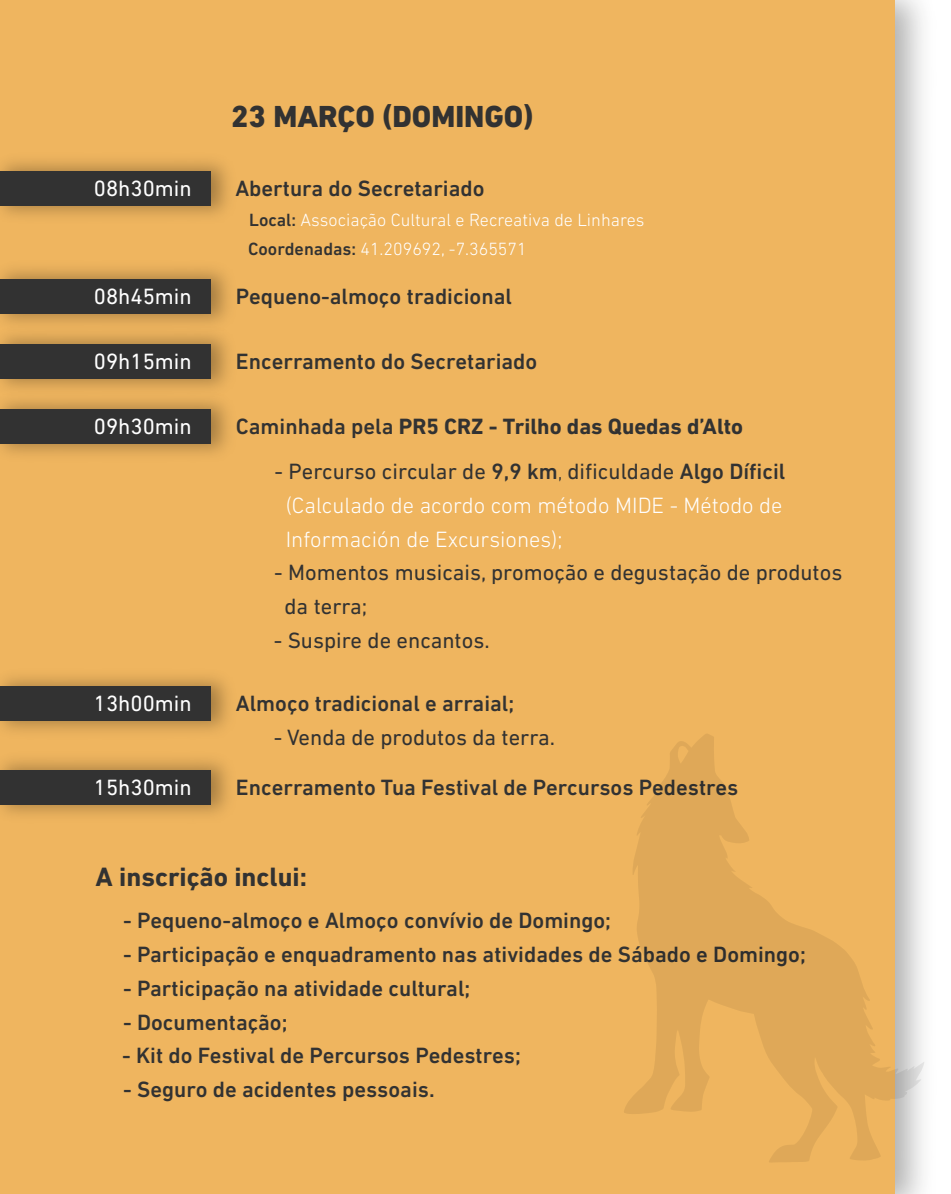
<style>
.page{position:relative;width:951px;height:1194px;background:#fff}
.page>*{position:absolute;margin:0;border:0;box-sizing:border-box;transform-origin:0 0}
.t1{font:800 31.05px "DIN Next LT Pro";color:#323232}
.t2{font:700 27px "DIN Next LT Pro";color:#323232}
.t3{font:500 22.5px "DIN Next LT Pro";color:#323232}
.t4{font:300 22.5px/33.8px "DIN Next LT Pro";color:#fff}
.t5{font:22.5px/33.8px "DIN Next LT Pro";color:#323232}
.t6{font:22.5px "DIN Next LT Pro";color:#fff}
.t7{font:700 22.5px "DIN Next LT Pro";color:#323232}
.t8{font:300 18px/29.2px "DIN Next LT Pro";color:#fff}
.s1{font-weight:500;color:#323232}
.s2{font-weight:500}
.s3{font-weight:400;color:#323232}
.s4{color:#323232}
</style>
<div class="page">
<img style="left:894px;top:0;width:31px;height:1193px">
<div style="left:0;top:0;width:894px;height:1193px;background:#efb55f"></div>
<img style="left:0;top:160px;width:228px;height:56px">
<div style="left:0;top:171px;width:210px;height:35px;background:#323232"></div>
<img style="left:0;top:340px;width:228px;height:45px">
<div style="left:0;top:344px;width:210px;height:35px;background:#323232"></div>
<img style="left:0;top:268px;width:228px;height:72px">
<div style="left:0;top:279px;width:210px;height:35px;background:#323232"></div>
<img style="left:0;top:385px;width:228px;height:69px">
<div style="left:0;top:409px;width:210px;height:35px;background:#323232"></div>
<img style="left:0;top:676px;width:228px;height:55px">
<div style="left:0;top:686px;width:210px;height:35px;background:#323232"></div>
<img style="left:0;top:759px;width:228px;height:56px">
<div style="left:0;top:770px;width:210px;height:35px;background:#323232"></div>
<svg style="left:624px;top:733px;width:300px;height:429px"></svg>
<p class="t6" style="left:94px;top:179px;width:99px">08h30min</p>
<h1 class="t1" style="left:231px;top:99px;width:304px">23 MARÇO (DOMINGO)</h1>
<p class="t3" style="left:235px;top:176px;width:250px">Abertura do Secretariado</p>
<p class="t8" style="left:248px;top:206px;width:397px"><span class="s1">Local:</span> Associação Cultural e Recreativa de Linhares<br><span class="s1">Coordenadas:</span> 41.209692, -7.365571</p>
<p class="t6" style="left:106px;top:287px;width:50px">9 30</p>
<p class="t6" style="left:94px;top:287px;width:99px">08h45min</p>
<p class="t3" style="left:236px;top:283px;width:277px">Pequeno-almoço tradicional</p>
<p class="t6" style="left:130px;top:352px;width:26px">30</p>
<p class="t3" style="left:236px;top:348px;width:303px">Encerramento do Secretariado</p>
<p class="t6" style="left:94px;top:352px;width:99px">09h15min</p>
<p class="t6" style="left:94px;top:417px;width:99px">09h30min</p>
<p class="t7" style="left:236px;top:414px;width:508px"><span class="s2">Caminhada pela</span> PR5 CRZ - Trilho das Quedas d’Alto</p>
<p class="t4" style="left:286px;top:456px;width:501px;text-indent:-11px"><span class="s3">- Percurso circular de</span> <span class="s1">9,9 km</span><span class="s4">,</span> <span class="s3">dificuldade</span> <span class="s1">Algo Díficil </span>(Calculado de acordo com método MIDE - Método de<br>Información de Excursiones);</p>
<p class="t5" style="left:284px;top:557px;width:559px;text-indent:-10px">- Momentos musicais, promoção e degustação de produtos da terra;</p>
<p class="t5" style="left:274px;top:625px;width:217px">- Suspire de encantos.</p>
<p class="t6" style="left:94px;top:694px;width:50px">09 3</p>
<p class="t3" style="left:236px;top:690px;width:280px">Almoço tradicional e arraial;</p>
<p class="t5" style="left:273px;top:722px;width:283px">- Venda de produtos da terra.</p>
<p class="t6" style="left:94px;top:694px;width:99px">13h00min</p>
<p class="t6" style="left:94px;top:778px;width:99px">15h30min</p>
<p class="t3" style="left:236px;top:774px;width:504px">Encerramento Tua Festival de Percursos Pedestres</p>
<p class="t2" style="left:95px;top:861px;width:213px">A inscrição inclui:</p>
<p class="t3" style="left:123px;top:907px;width:489px">- Pequeno-almoço e Almoço convívio de Domingo;</p>
<p class="t3" style="left:123px;top:941px;width:684px">- Participação e enquadramento nas atividades de Sábado e Domingo;</p>
<p class="t3" style="left:123px;top:975px;width:348px">- Participação na atividade cultural;</p>
<p class="t3" style="left:123px;top:1008px;width:166px">- Documentação;</p>
<p class="t3" style="left:122px;top:1042px;width:400px">- Kit do Festival de Percursos Pedestres;</p>
<p class="t3" style="left:123px;top:1076px;width:313px">- Seguro de acidentes pessoais.</p>
</div>
